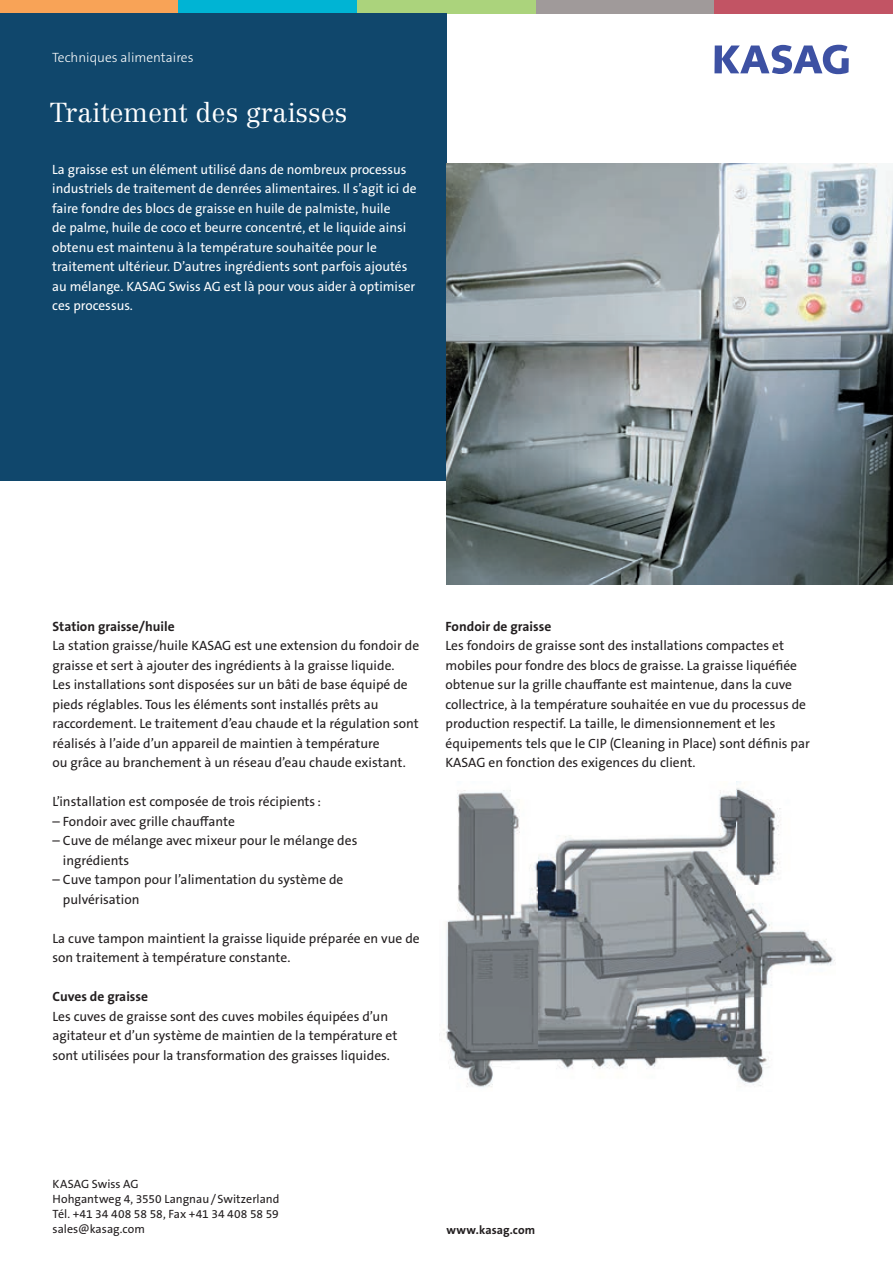
<style>
.page{position:relative;width:893px;height:1263px;background:#fff}
.page>*{position:absolute;margin:0;border:0;box-sizing:border-box;transform-origin:0 0}
.t1{font:300 27px "Centennial";color:#fff}
.t2{font:13.5px/19.5px "The Sans B W5 Plain";color:#231f20}
.t3{font:13.5px/19.5px "The Sans B W5 Plain";color:#fff}
.t4{font:700 13.5px "The Sans B W7";color:#231f20}
.t5{font:300 13.5px "The Sans B W3";color:#fff}
.t6{font:12px/15px "The Sans B W5 Plain";letter-spacing:.005em;color:#231f20}
.t7{font:700 12px "The Sans B W7";letter-spacing:.01em;color:#231f20}
</style>
<div class="page">
<svg style="left:714px;top:45px;width:135px;height:29px"></svg>
<div style="left:357px;top:0;width:179px;height:14px;background:#abd37c"></div>
<div style="left:536px;top:0;width:178px;height:14px;background:#a09a9a"></div>
<div style="left:714px;top:0;width:179px;height:14px;background:#c25464"></div>
<div style="left:0;top:0;width:179px;height:14px;background:#f8a357"></div>
<div style="left:179px;top:0;width:178px;height:14px;background:#00b4d4"></div>
<div style="left:0;top:14px;width:446px;height:467px;background:#10476c"></div>
<img style="left:446px;top:164px;width:447px;height:421px">
<img style="left:439px;top:782px;width:396px;height:306px">
<p class="t5" style="left:52px;top:48px;width:143px">Techniques alimentaires</p>
<h1 class="t1" style="left:50px;top:97px;width:299px">Traitement des graisses</h1>
<p class="t3" style="left:52px;top:159px;width:366px">La graisse est un élément utilisé dans de nombreux processus industriels de traitement de denrées alimentaires. Il s’agit ici de faire fondre des blocs de graisse en huile de palmiste, huile<br>de palme, huile de coco et beurre concentré, et le liquide ainsi obtenu est maintenu à la température souhaitée pour le traitement ultérieur. D’autres ingrédients sont parfois ajoutés au mélange. KASAG Swiss AG est là pour vous aider à optimiser ces processus.</p>
<p class="t4" style="left:53px;top:618px;width:124px">Station graisse/huile</p>
<p class="t2" style="left:53px;top:636px;width:368px">La station graisse/huile KASAG est une extension du fondoir de graisse et sert à ajouter des ingrédients à la graisse liquide.<br>Les installations sont disposées sur un bâti de base équipé de pieds réglables. Tous les éléments sont installés prêts au raccordement. Le traitement d’eau chaude et la régulation sont réalisés à l’aide d’un appareil de maintien à température<br>ou grâce au branchement à un réseau d’eau chaude existant.</p>
<p class="t2" style="left:53px;top:792px;width:270px">L’installation est composée de trois récipients :</p>
<p class="t2" style="left:53px;top:811px;width:184px">– Fondoir avec grille chauffante</p>
<p class="t2" style="left:63px;top:831px;width:296px;text-indent:-10px">– Cuve de mélange avec mixeur pour le mélange des ingrédients</p>
<p class="t2" style="left:63px;top:870px;width:282px;text-indent:-10px">– Cuve tampon pour l’alimentation du système de pulvérisation</p>
<p class="t2" style="left:53px;top:928px;width:369px">La cuve tampon maintient la graisse liquide préparée en vue de son traitement à température constante.</p>
<p class="t4" style="left:53px;top:988px;width:97px">Cuves de graisse</p>
<p class="t2" style="left:53px;top:1006px;width:346px">Les cuves de graisse sont des cuves mobiles équipées d’un agitateur et d’un système de maintien de la température et sont utilisées pour la transformation des graisses liquides.</p>
<p class="t4" style="left:446px;top:617px;width:107px">Fondoir de graisse</p>
<p class="t2" style="left:446px;top:636px;width:366px">Les fondoirs de graisse sont des installations compactes et mobiles pour fondre des blocs de graisse. La graisse liquéfiée obtenue sur la grille chauffante est maintenue, dans la cuve collectrice, à la température souhaitée en vue du processus de production respectif. La taille, le dimensionnement et les équipements tels que le CIP (Cleaning in Place) sont définis par KASAG en fonction des exigences du client.</p>
<p class="t6" style="left:53px;top:1177px;width:229px">KASAG Swiss AG<br>Hohgantweg 4, 3550 Langnau / Switzerland<br>Tél. +41 34 408 58 58, Fax +41 34 408 58 59 sales@kasag.com</p>
<p class="t7" style="left:446px;top:1222px;width:90px">www.kasag.com</p>
</div>
